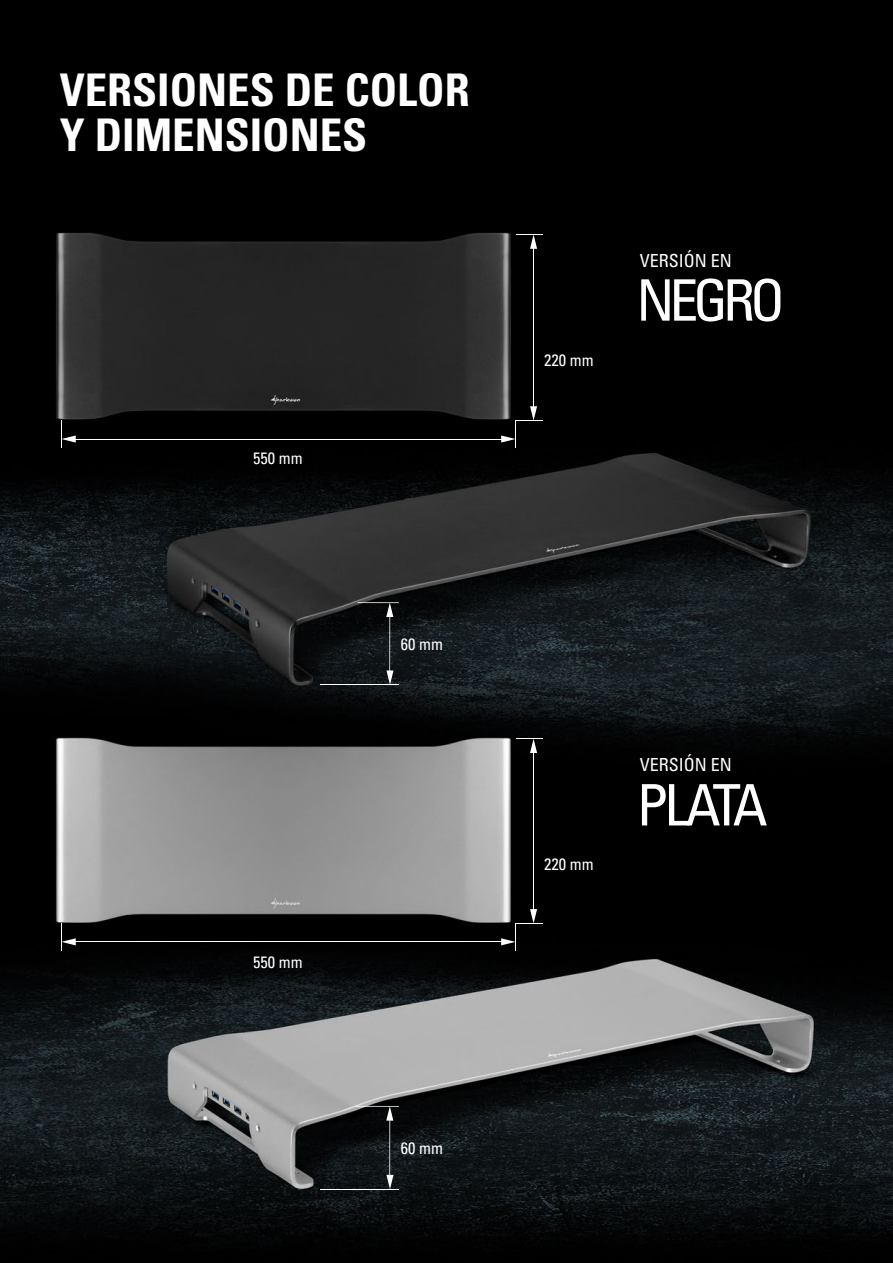
<style>
.page{position:relative;width:893px;height:1263px;background:#fff}
.page>*{position:absolute;margin:0;border:0;box-sizing:border-box;transform-origin:0 0}
.t1{font:condensed 57.15px "Univers";letter-spacing:-.085em;color:#fff}
.t2{font:700 condensed 45px/45px "Univers";color:#fff}
.t3{font:condensed 18px "Univers";color:#fff}
.t4{font:condensed 16.5px "Univers";color:#fff}
</style>
<div class="page">
<img style="left:0;top:0;width:893px;height:1263px">
<hr style="left:533px;top:239px;width:1px;height:178px;background:#fff">
<svg style="left:516px;top:234px;width:27px;height:15px"></svg>
<hr style="left:358px;top:602px;width:41px;height:1px;background:#fff">
<hr style="left:389px;top:607px;width:1px;height:74px;background:#fff">
<hr style="left:320px;top:684px;width:79px;height:1px;background:#fff">
<svg style="left:386px;top:603px;width:7px;height:14px"></svg>
<svg style="left:386px;top:670px;width:7px;height:14px"></svg>
<hr style="left:65px;top:439px;width:446px;height:1px;background:#fff">
<svg style="left:501px;top:406px;width:42px;height:42px;background:#1e1e1e"></svg>
<svg style="left:61px;top:420px;width:15px;height:28px"></svg>
<hr style="left:533px;top:743px;width:1px;height:176px;background:#fff">
<svg style="left:516px;top:738px;width:27px;height:15px"></svg>
<hr style="left:356px;top:1106px;width:43px;height:1px;background:#fff">
<hr style="left:389px;top:1111px;width:1px;height:74px;background:#fff">
<hr style="left:320px;top:1189px;width:79px;height:1px;background:#fff">
<svg style="left:386px;top:1106px;width:7px;height:15px"></svg>
<svg style="left:386px;top:1175px;width:7px;height:14px"></svg>
<hr style="left:65px;top:941px;width:446px;height:1px;background:#fff">
<svg style="left:501px;top:909px;width:42px;height:42px;background:#262626"></svg>
<svg style="left:61px;top:923px;width:15px;height:28px"></svg>
<h2 class="t2" style="left:60px;top:67px;width:412px">VERSIONES DE COLOR<br>Y DIMENSIONES</h2>
<p class="t4" style="left:253px;top:447px;width:51px">550 mm</p>
<p class="t4" style="left:401px;top:633px;width:44px">60 mm</p>
<p class="t4" style="left:253px;top:952px;width:51px">550 mm</p>
<p class="t4" style="left:401px;top:1138px;width:44px">60 mm</p>
<p class="t4" style="left:544px;top:349px;width:51px">220 mm</p>
<p class="t3" style="left:640px;top:249px;width:94px">VERSIÓN EN</p>
<h1 class="t1" style="left:636px;top:264px;width:150px">NEGRO</h1>
<p class="t4" style="left:544px;top:854px;width:51px">220 mm</p>
<p class="t3" style="left:640px;top:753px;width:94px">VERSIÓN EN</p>
<h1 class="t1" style="left:637px;top:769px;width:133px">PLATA</h1>
</div>
